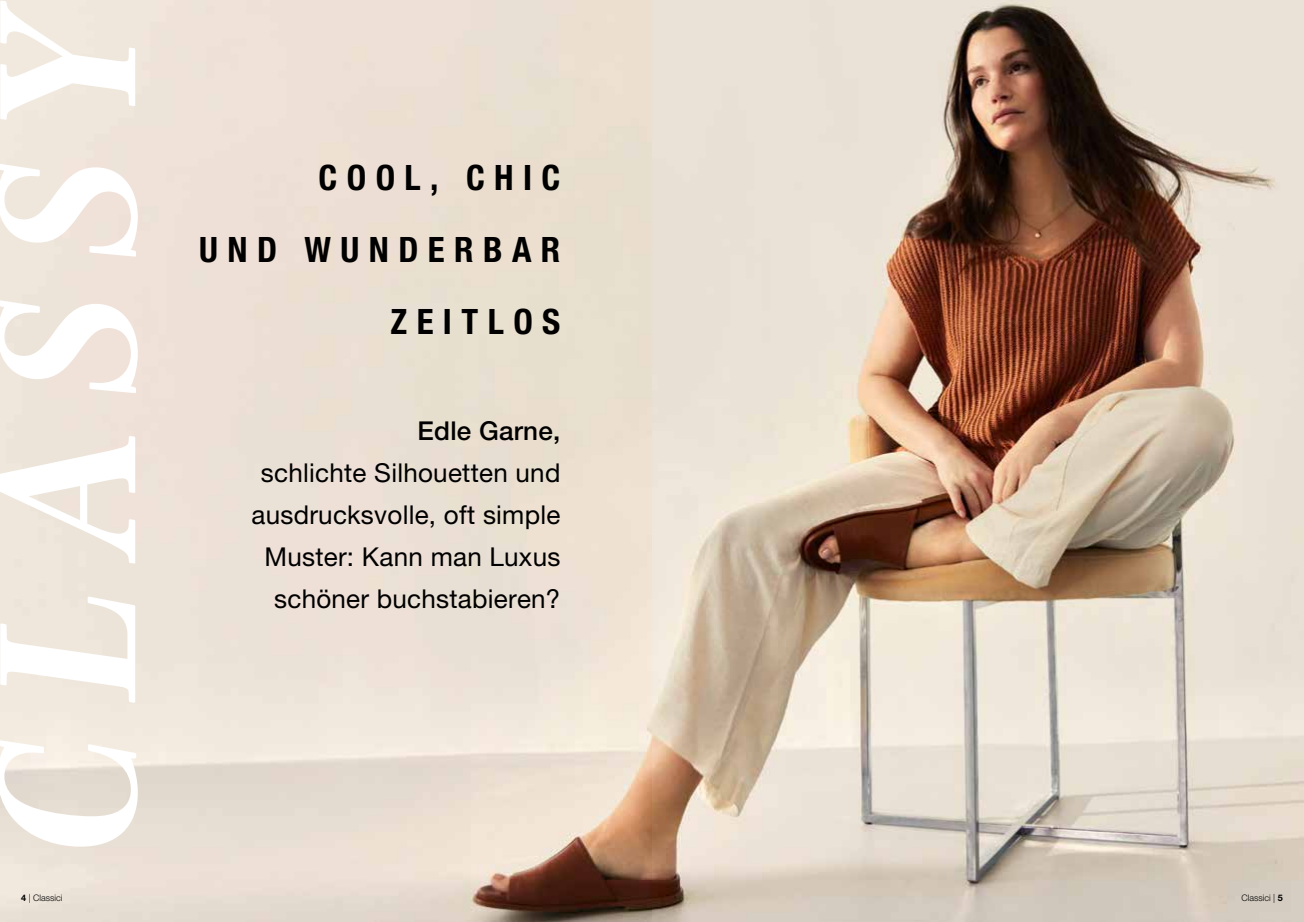
<style>
.page{position:relative;width:1304px;height:922px;background:#fff}
.page>*{position:absolute;margin:0;border:0;box-sizing:border-box;transform-origin:0 0}
.t1{font:italic 700 200px "Mencken Std";color:#fff}
.t2{font:35px/72px "Helvetica Neue LT 77 Bd Cn";letter-spacing:.27em;color:#000;text-align:right}
.t3{font:26px/42px "Helvetica Neue LT 55 Rm";letter-spacing:.01em;color:#000;text-align:right}
.t4{font:26px "Helvetica Neue LT 65 Md";letter-spacing:.01em;color:#000}
.t5{font:300 9px "Helvetica Neue LT Std";color:#000}
.s1{font-weight:700}
</style>
<div class="page">
<img style="left:0;top:0;width:1304px;height:921px">
<h1 class="t1" style="left:-47px;top:852px;width:853px;rotate:-90deg">CLASSY</h1>
<h2 class="t2" style="left:199px;top:142px;width:363px">COOL, CHIC<br>UND WUNDERBAR<br>ZEITLOS</h2>
<p class="t4" style="left:418px;top:415px;width:144px">Edle Garne,</p>
<p class="t3" style="left:251px;top:451px;width:310px">schlichte Silhouetten und ausdrucksvolle, oft simple<br>Muster: Kann man Luxus schöner buchstabieren?</p>
<p class="t5" style="left:21px;top:892px;width:43px"><span class="s1">4</span> | Classici</p>
<p class="t5" style="left:1241px;top:892px;width:43px">Classici | <span class="s1">5</span></p>
</div>
